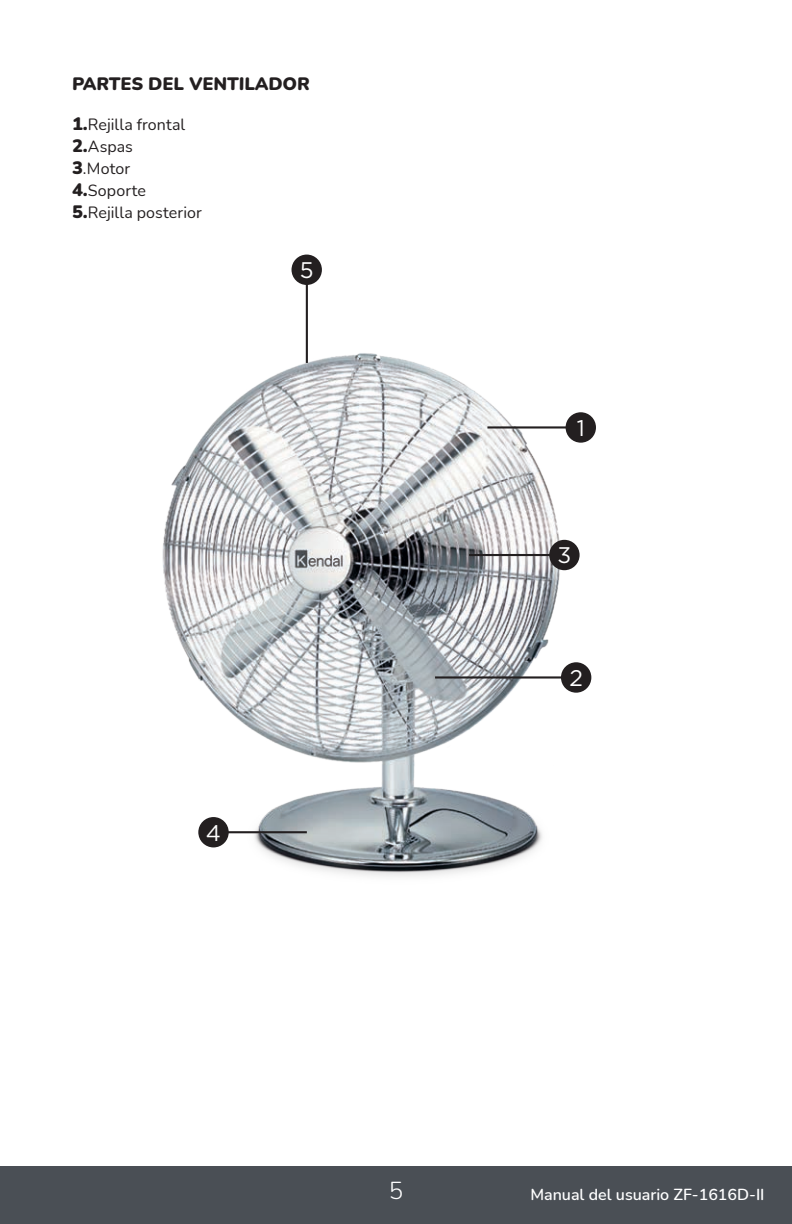
<style>
.page{position:relative;width:792px;height:1224px;background:#fff}
.page>*{position:absolute;margin:0;border:0;box-sizing:border-box;transform-origin:0 0}
.t1{font:300 24px "Nunito";color:#fff}
.t2{font:22.6px "Gotham HTF";color:#fff}
.t3{font:900 18px "Nunito";color:#231f20}
.t4{font:16px "Nunito";letter-spacing:.005em;color:#231f20}
.t5{font:600 16px "Nunito";color:#fff}
.s1{font-weight:900;font-size:18px}
</style>
<div class="page">
<div style="left:0;top:1166px;width:792px;height:58px;background:#4a4f55"></div>
<img style="left:162px;top:304px;width:434px;height:573px">
<hr style="left:435px;top:676px;width:134px;height:3px;background:#231f20">
<div style="left:561px;top:662px;width:30px;height:31px;background:#231f20;border-radius:50%"></div>
<hr style="left:469px;top:554px;width:87px;height:2px;background:#231f20">
<div style="left:549px;top:540px;width:31px;height:30px;background:#231f20;border-radius:50%"></div>
<hr style="left:220px;top:831px;width:87px;height:2px;background:#231f20">
<div style="left:198px;top:817px;width:31px;height:30px;background:#231f20;border-radius:50%"></div>
<hr style="left:306px;top:276px;width:2px;height:87px;background:#231f20">
<div style="left:292px;top:255px;width:30px;height:30px;background:#231f20;border-radius:50%"></div>
<hr style="left:487px;top:426px;width:87px;height:3px;background:#231f20">
<div style="left:566px;top:412px;width:30px;height:31px;background:#231f20;border-radius:50%"></div>
<p class="t3" style="left:72px;top:71px;width:240px">PARTES DEL VENTILADOR</p>
<p class="t4" style="left:72px;top:113px;width:115px"><span class="s1">1.</span>Rejilla frontal</p>
<p class="t4" style="left:72px;top:135px;width:62px"><span class="s1">2.</span>Aspas</p>
<p class="t4" style="left:72px;top:157px;width:60px"><span class="s1">3</span>.Motor</p>
<p class="t4" style="left:72px;top:179px;width:76px"><span class="s1">4.</span>Soporte</p>
<p class="t4" style="left:72px;top:201px;width:132px"><span class="s1">5.</span>Rejilla posterior</p>
<p class="t2" style="left:300px;top:258px;width:15px">5</p>
<p class="t2" style="left:206px;top:820px;width:17px">4</p>
<p class="t2" style="left:577px;top:415px;width:10px">1</p>
<p class="t2" style="left:557px;top:543px;width:15px">3</p>
<p class="t2" style="left:569px;top:665px;width:15px">2</p>
<h1 class="t1" style="left:389px;top:1174px;width:16px">5</h1>
<p class="t5" style="left:530px;top:1183px;width:236px">Manual del usuario ZF-1616D-II</p>
</div>
